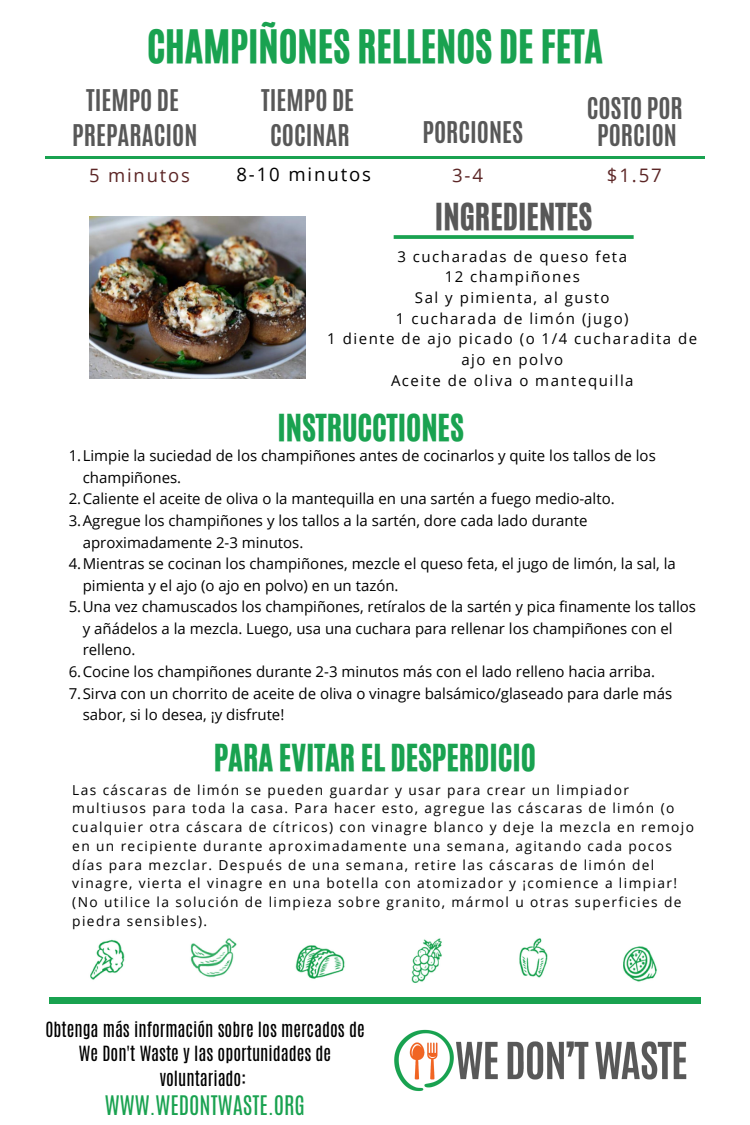
<style>
.page{position:relative;width:750px;height:1125px;background:#fff}
.page>*{position:absolute;margin:0;border:0;box-sizing:border-box;transform-origin:0 0}
.t1{font:38.75px "CA Generated";color:#19a250}
.t2{font:31.25px "CA Generated";color:#19a250}
.t3{font:31.25px "CA Generated";color:#585858}
.t4{font:700 25px/34.8px "Antonio";color:#585858;text-align:center}
.t5{font:22.5px "Antonio";color:#19a250}
.t6{font:18.62px "Open Sans";letter-spacing:.1em;color:#000}
.t7{font:18.62px "Open Sans";color:#5c2626}
.t8{font:18.5px "Open Sans";letter-spacing:.1em;color:#5c2626}
.t9{font:17.5px/24.4px "Antonio";color:#000;text-align:center}
.t10{font:15px "Open Sans";color:#000}
.t11{font:15px/20.6px "Open Sans";letter-spacing:.1em;color:#000;text-align:center}
.t12{font:13.75px/18.8px "Open Sans";letter-spacing:.1em;color:#000}
</style>
<div class="page">
<hr style="left:45px;top:157px;width:660px;height:2px;background:#19a250">
<div style="left:49px;top:997px;width:652px;height:7px;background:#19a250"></div>
<img style="left:394px;top:1029px;width:293px;height:62px">
<svg style="left:394px;top:235px;width:240px;height:4px"></svg>
<img style="left:90px;top:938px;width:567px;height:45px">
<img style="left:89px;top:217px;width:217px;height:162px">
<h1 class="t1" style="left:147px;top:19px;width:457px">CHAMPIÑONES RELLENOS DE FETA</h1>
<h3 class="t4" style="left:72px;top:83px;width:127px">TIEMPO DE<br>PREPARACION</h3>
<h3 class="t4" style="left:261px;top:83px;width:94px">TIEMPO DE<br>COCINAR</h3>
<h3 class="t4" style="left:422px;top:115px;width:102px">PORCIONES</h3>
<h3 class="t4" style="left:587px;top:94px;width:98px;line-height:27.2px">COSTO POR<br>PORCION</h3>
<p class="t8" style="left:89px;top:163px;width:103px">5 minutos</p>
<p class="t6" style="left:236px;top:161px;width:136px">8-10 minutos</p>
<p class="t7" style="left:452px;top:162px;width:32px">3-4</p>
<p class="t7" style="left:607px;top:162px;width:56px">$1.57</p>
<h2 class="t3" style="left:435px;top:194px;width:159px">INGREDIENTES</h2>
<p class="t11" style="left:327px;top:246px;width:371px">3 cucharadas de queso feta<br>12 champiñones<br>Sal y pimienta, al gusto<br>1 cucharada de limón (jugo)<br>1 diente de ajo picado (o 1/4 cucharadita de ajo en polvo<br>Aceite de oliva o mantequilla</p>
<h2 class="t2" style="left:277px;top:406px;width:188px">INSTRUCCTIONES</h2>
<p class="t10" style="left:69px;top:445px;width:589px">1.Limpie la suciedad de los champiñones antes de cocinarlos y quite los tallos de los</p>
<p class="t10" style="left:83px;top:467px;width:100px">champiñones.</p>
<p class="t10" style="left:69px;top:488px;width:548px">2.Caliente el aceite de oliva o la mantequilla en una sartén a fuego medio-alto.</p>
<p class="t10" style="left:69px;top:510px;width:520px">3.Agregue los champiñones y los tallos a la sartén, dore cada lado durante</p>
<p class="t10" style="left:83px;top:532px;width:222px">aproximadamente 2-3 minutos.</p>
<p class="t10" style="left:69px;top:553px;width:609px">4.Mientras se cocinan los champiñones, mezcle el queso feta, el jugo de limón, la sal, la</p>
<p class="t10" style="left:83px;top:575px;width:317px">pimienta y el ajo (o ajo en polvo) en un tazón.</p>
<p class="t10" style="left:69px;top:596px;width:629px">5.Una vez chamuscados los champiñones, retíralos de la sartén y pica finamente los tallos</p>
<p class="t10" style="left:83px;top:618px;width:592px">y añádelos a la mezcla. Luego, usa una cuchara para rellenar los champiñones con el</p>
<p class="t10" style="left:83px;top:639px;width:54px">relleno.</p>
<p class="t10" style="left:69px;top:661px;width:588px">6.Cocine los champiñones durante 2-3 minutos más con el lado relleno hacia arriba.</p>
<p class="t10" style="left:69px;top:683px;width:605px">7.Sirva con un chorrito de aceite de oliva o vinagre balsámico/glaseado para darle más</p>
<p class="t10" style="left:83px;top:704px;width:203px">sabor, si lo desea, ¡y disfrute!</p>
<h2 class="t2" style="left:214px;top:735px;width:324px">PARA EVITAR EL DESPERDICIO</h2>
<p class="t12" style="left:72px;top:780px;width:623px">Las cáscaras de limón se pueden guardar y usar para crear un limpiador multiusos para toda la casa. Para hacer esto, agregue las cáscaras de limón (o cualquier otra cáscara de cítricos) con vinagre blanco y deje la mezcla en remojo en un recipiente durante aproximadamente una semana, agitando cada pocos días para mezclar. Después de una semana, retire las cáscaras de limón del vinagre, vierta el vinagre en una botella con atomizador y ¡comience a limpiar! (No utilice la solución de limpieza sobre granito, mármol u otras superficies de piedra sensibles).</p>
<p class="t9" style="left:46px;top:1017px;width:321px">Obtenga más información sobre los mercados de<br>We Don't Waste y las oportunidades de voluntariado:</p>
<h3 class="t5" style="left:105px;top:1089px;width:202px">WWW.WEDONTWASTE.ORG</h3>
</div>
